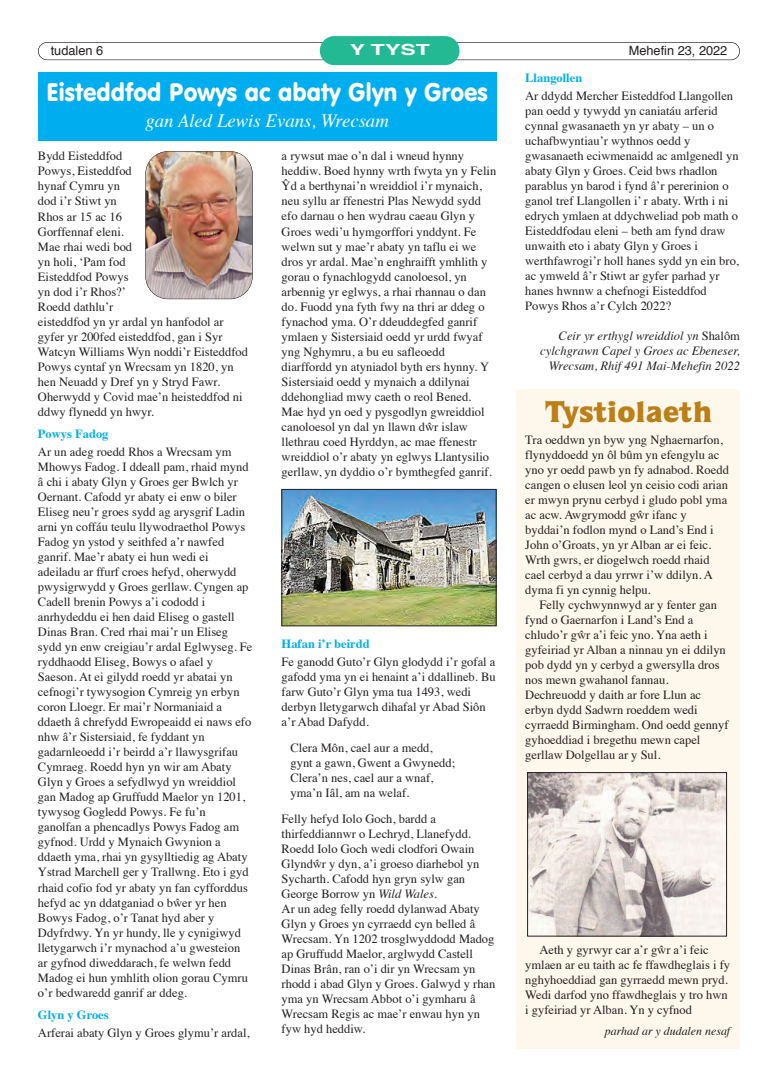
<style>
.page{position:relative;width:778px;height:1074px;background:#fff}
.page>*{position:absolute;margin:0;border:0;box-sizing:border-box;transform-origin:0 0}
.t1{font:900 30px "Quorum IT Cby BT";color:#bb7f16;scale:1.1 1}
.t2{font:25px "VAG Rounded BT";color:#fff;scale:.95 1}
.t3{font:italic 18.75px "Times";color:#fff}
.t4{font:700 15.25px "Helvetica";color:#fff;scale:1.5 1}
.t5{font:12.75px "Helvetica";color:#231f20}
.t6{font:12.5px/15px "Times";color:#231f20}
.t7{font:italic 12.5px/15px "Times";color:#231f20;text-align:right}
.t8{font:700 12.5px "Times";color:#00aeef}
.t9{font:italic 11.88px "Times";color:#231f20}
.s1{font-style:italic}
.s2{font-style:normal}
</style>
<div class="page">
<div style="left:516px;top:389px;width:223px;height:659px;background:#fef7eb"></div>
<div style="left:38px;top:42px;width:701px;height:18px;border:1px solid #231f20;border-radius:9px"></div>
<div style="left:319px;top:36px;width:140px;height:29px;background:#22b993;border-radius:15px"></div>
<img style="left:145px;top:151px;width:107px;height:148px;border-radius:23px">
<div style="left:145px;top:151px;width:107px;height:148px;border:1px solid #231f20;border-radius:23px"></div>
<div style="left:38px;top:72px;width:458px;height:69px;background:#00aeef"></div>
<img style="left:283px;top:491px;width:211px;height:133px">
<div style="left:281px;top:489px;width:215px;height:137px;border:1px solid #231f20"></div>
<img style="left:529px;top:774px;width:195px;height:160px">
<div style="left:527px;top:772px;width:199px;height:164px;border:1px solid #231f20"></div>
<p class="t5" style="left:51px;top:45px;width:54px">tudalen 6</p>
<p class="t4" style="left:349px;top:43px;width:55px">Y TYST</p>
<p class="t5" style="left:628px;top:45px;width:100px">Mehefin 23, 2022</p>
<p class="t2" style="left:46px;top:77px;width:466px">Eisteddfod Powys ac abaty Glyn y Groes</p>
<p class="t3" style="left:145px;top:112px;width:245px">gan Aled Lewis Evans, Wrecsam</p>
<p class="t6" style="left:38px;top:150px;width:211px">Bydd Eisteddfod<br>Powys, Eisteddfod<br>hynaf Cymru yn<br>dod i’r Stiwt yn<br>Rhos ar 15 ac 16<br>Gorffennaf eleni.<br>Mae rhai wedi bod<br>yn holi, ‘Pam fod<br>Eisteddfod Powys<br>yn dod i’r Rhos?’<br>Roedd dathlu’r<br>eisteddfod yn yr ardal yn hanfodol ar gyfer yr 200fed eisteddfod, gan i Syr<br>Watcyn Williams Wyn noddi’r Eisteddfod<br>Powys cyntaf yn Wrecsam yn 1820, yn hen Neuadd y Dref yn y Stryd Fawr.<br>Oherwydd y Covid mae’n heisteddfod ni ddwy flynedd yn hwyr.</p>
<p class="t8" style="left:38px;top:428px;width:72px">Powys Fadog</p>
<p class="t6" style="left:38px;top:445px;width:216px">Ar un adeg roedd Rhos a Wrecsam ym Mhowys Fadog. I ddeall pam, rhaid mynd â chi i abaty Glyn y Groes ger Bwlch yr Oernant. Cafodd yr abaty ei enw o biler Eliseg neu’r groes sydd ag arysgrif Ladin arni yn coffáu teulu llywodraethol Powys Fadog yn ystod y seithfed a’r nawfed ganrif. Mae’r abaty ei hun wedi ei adeiladu ar ffurf croes hefyd, oherwydd pwysigrwydd y Groes gerllaw. Cyngen ap Cadell brenin Powys a’i cododd i anrhydeddu ei hen daid Eliseg o gastell Dinas Bran. Cred rhai mai’r un Eliseg sydd yn enw creigiau’r ardal Eglwyseg. Fe ryddhaodd Eliseg, Bowys o afael y Saeson. At ei gilydd roedd yr abatai yn cefnogi’r tywysogion Cymreig yn erbyn coron Lloegr. Er mai’r Normaniaid a ddaeth â chrefydd Ewropeaidd ei naws efo nhw â’r Sistersiaid, fe fyddant yn gadarnleoedd i’r beirdd a’r llawysgrifau Cymraeg. Roedd hyn yn wir am Abaty Glyn y Groes a sefydlwyd yn wreiddiol gan Madog ap Gruffudd Maelor yn 1201, tywysog Gogledd Powys. Fe fu’n ganolfan a phencadlys Powys Fadog am gyfnod. Urdd y Mynaich Gwynion a ddaeth yma, rhai yn gysylltiedig ag Abaty Ystrad Marchell ger y Trallwng. Eto i gyd rhaid cofio fod yr abaty yn fan cyfforddus hefyd ac yn ddatganiad o bŵer yr hen Bowys Fadog, o’r Tanat hyd aber y Ddyfrdwy. Yn yr hundy, lle y cynigiwyd lletygarwch i’r mynachod a’u gwesteion ar gyfnod diweddarach, fe welwn fedd Madog ei hun ymhlith olion gorau Cymru o’r bedwaredd ganrif ar ddeg.</p>
<p class="t8" style="left:38px;top:1009px;width:72px">Glyn y Groes</p>
<p class="t6" style="left:38px;top:1026px;width:213px">Arferai abaty Glyn y Groes glymu’r ardal,</p>
<p class="t6" style="left:281px;top:150px;width:216px">a rywsut mae o’n dal i wneud hynny heddiw. Boed hynny wrth fwyta yn y Felin Ŷd a berthynai’n wreiddiol i’r mynaich, neu syllu ar ffenestri Plas Newydd sydd efo darnau o hen wydrau caeau Glyn y Groes wedi’u hymgorffori ynddynt. Fe welwn sut y mae’r abaty yn taflu ei we dros yr ardal. Mae’n enghraifft ymhlith y gorau o fynachlogydd canoloesol, yn arbennig yr eglwys, a rhai rhannau o dan do. Fuodd yna fyth fwy na thri ar ddeg o fynachod yma. O’r ddeuddegfed ganrif ymlaen y Sistersiaid oedd yr urdd fwyaf yng Nghymru, a bu eu safleoedd diarffordd yn atyniadol byth ers hynny. Y Sistersiaid oedd y mynaich a ddilynai ddehongliad mwy caeth o reol Bened.<br>Mae hyd yn oed y pysgodlyn gwreiddiol canoloesol yn dal yn llawn dŵr islaw llethrau coed Hyrddyn, ac mae ffenestr wreiddiol o’r abaty yn eglwys Llantysilio gerllaw, yn dyddio o’r bymthegfed ganrif.</p>
<p class="t8" style="left:281px;top:638px;width:89px">Hafan i’r beirdd</p>
<p class="t6" style="left:281px;top:655px;width:215px">Fe ganodd Guto’r Glyn glodydd i’r gofal a gafodd yma yn ei henaint a’i ddallineb. Bu farw Guto’r Glyn yma tua 1493, wedi derbyn lletygarwch dihafal yr Abad Siôn a’r Abad Dafydd.</p>
<p class="t6" style="left:290px;top:741px;width:143px">Clera Môn, cael aur a medd,</p>
<p class="t6" style="left:290px;top:756px;width:166px">gynt a gawn, Gwent a Gwynedd;</p>
<p class="t6" style="left:290px;top:771px;width:144px">Clera’n nes, cael aur a wnaf,</p>
<p class="t6" style="left:290px;top:786px;width:120px">yma’n Iâl, am na welaf.</p>
<p class="t6" style="left:281px;top:812px;width:199px">Felly hefyd Iolo Goch, bardd a thirfeddiannwr o Lechryd, Llanefydd.<br>Roedd Iolo Goch wedi clodfori Owain Glyndŵr y dyn, a’i groeso diarhebol yn Sycharth. Cafodd hyn gryn sylw gan George Borrow yn <span class="s1">Wild Wales</span>.</p>
<p class="t6" style="left:281px;top:902px;width:215px">Ar un adeg felly roedd dylanwad Abaty Glyn y Groes yn cyrraedd cyn belled â Wrecsam. Yn 1202 trosglwyddodd Madog ap Gruffudd Maelor, arglwydd Castell Dinas Brân, ran o’i dir yn Wrecsam yn rhodd i abad Glyn y Groes. Galwyd y rhan yma yn Wrecsam Abbot o’i gymharu â Wrecsam Regis ac mae’r enwau hyn yn fyw hyd heddiw.</p>
<p class="t8" style="left:525px;top:72px;width:58px">Llangollen</p>
<p class="t6" style="left:525px;top:90px;width:215px">Ar ddydd Mercher Eisteddfod Llangollen pan oedd y tywydd yn caniatáu arferid cynnal gwasanaeth yn yr abaty – un o uchafbwyntiau’r wythnos oedd y gwasanaeth eciwmenaidd ac amlgenedl yn abaty Glyn y Groes. Ceid bws rhadlon parablus yn barod i fynd â’r pererinion o ganol tref Llangollen i’ r abaty. Wrth i ni edrych ymlaen at ddychweliad pob math o Eisteddfodau eleni – beth am fynd draw unwaith eto i abaty Glyn y Groes i werthfawrogi’r holl hanes sydd yn ein bro, ac ymweld â’r Stiwt ar gyfer parhad yr hanes hwnnw a chefnogi Eisteddfod Powys Rhos a’r Cylch 2022?</p>
<p class="t7" style="left:540px;top:330px;width:201px">Ceir yr erthygl wreiddiol yn <span class="s2">Shalôm </span>cylchgrawn Capel y Groes ac Ebeneser,<br>Wrecsam, Rhif 491 Mai-Mehefin 2022</p>
<p class="t1" style="left:544px;top:397px;width:154px">Tystiolaeth</p>
<p class="t6" style="left:525px;top:433px;width:205px">Tra oeddwn yn byw yng Nghaernarfon, flynyddoedd yn ôl bûm yn efengylu ac yno yr oedd pawb yn fy adnabod. Roedd cangen o elusen leol yn ceisio codi arian er mwyn prynu cerbyd i gludo pobl yma ac acw. Awgrymodd gŵr ifanc y byddai’n fodlon mynd o Land’s End i John o’Groats, yn yr Alban ar ei feic.<br>Wrth gwrs, er diogelwch roedd rhaid cael cerbyd a dau yrrwr i’w ddilyn. A dyma fi yn cynnig helpu.</p>
<p class="t6" style="left:525px;top:598px;width:205px;text-indent:14px">Felly cychwynnwyd ar y fenter gan fynd o Gaernarfon i Land’s End a chludo’r gŵr a’i feic yno. Yna aeth i gyfeiriad yr Alban a ninnau yn ei ddilyn pob dydd yn y cerbyd a gwersylla dros nos mewn gwahanol fannau.<br>Dechreuodd y daith ar fore Llun ac erbyn dydd Sadwrn roeddem wedi cyrraedd Birmingham. Ond oedd gennyf gyhoeddiad i bregethu mewn capel gerllaw Dolgellau ar y Sul.</p>
<p class="t6" style="left:525px;top:943px;width:206px;text-indent:14px">Aeth y gyrwyr car a’r gŵr a’i feic ymlaen ar eu taith ac fe ffawdheglais i fy nghyhoeddiad gan gyrraedd mewn pryd.<br>Wedi darfod yno ffawdheglais y tro hwn i gyfeiriad yr Alban. Yn y cyfnod</p>
<p class="t9" style="left:604px;top:1025px;width:127px">parhad ar y dudalen nesaf</p>
</div>
